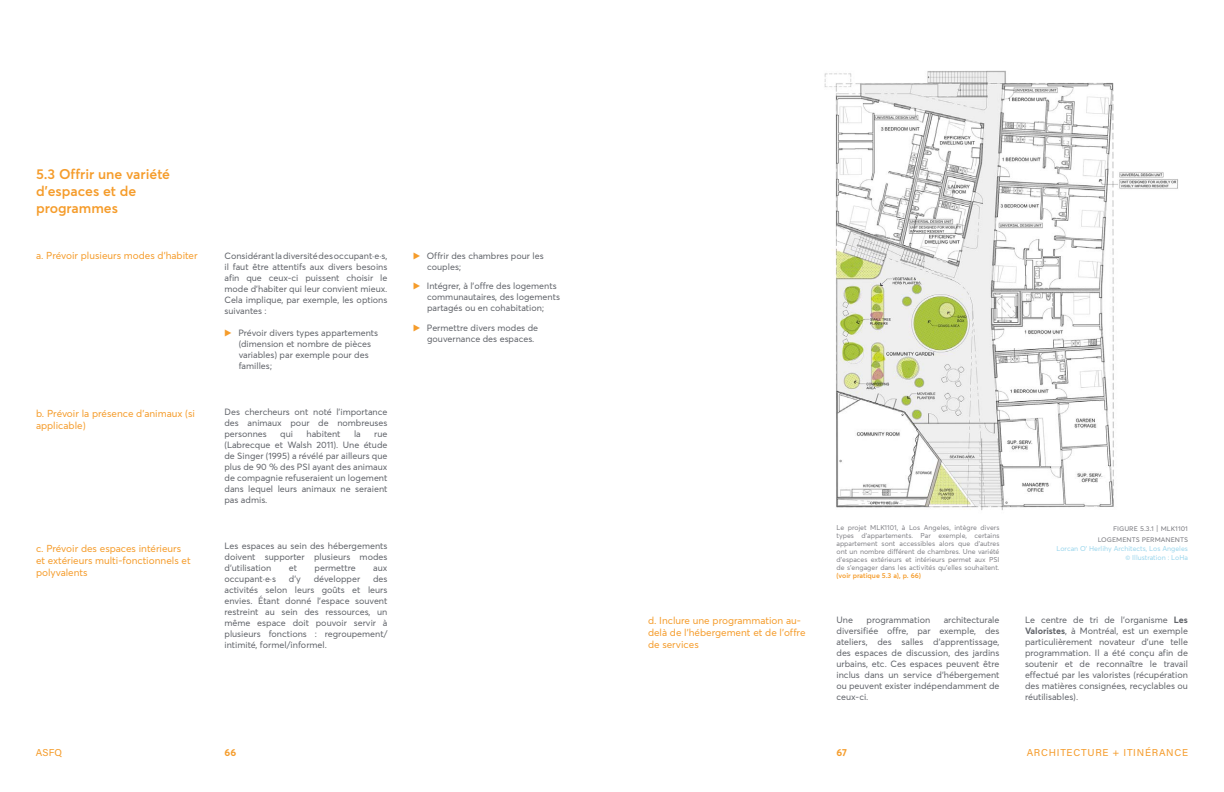
<style>
.page{position:relative;width:1224px;height:792px;background:#fff}
.page>*{position:absolute;margin:0;border:0;box-sizing:border-box;transform-origin:0 0}
.t1{font:600 14px/16.8px "Averta";color:#f59c2b}
.t2{font:10px/12px "Averta";color:#f59c2b}
.t3{font:10px "Acumin Variable Concept";letter-spacing:.075em;color:#f59c2c}
.t4{font:10px "Acumin Variable Concept";color:#f59c2b}
.t5{font:700 10px "Averta";color:#f59c2b}
.t6{font:9px/11px "Averta";color:#606369;text-align:justify}
.t7{font:8px/11px "Averta";color:#838388;text-align:right}
.t8{font:7px/8px "Averta";color:#838388;text-align:justify}
.t9{font:7px/9px "Averta";color:#9ad6ed;text-align:right}
.t10{font:600 7px "Averta";color:#f59c2b}
.s1{font-weight:600;font-size:11px;color:#f59c2b}
.s2{font-weight:700}
</style>
<div class="page">
<img style="left:824px;top:70px;width:354px;height:440px">
<h1 class="t1" style="left:36px;top:166px;width:136px">5.3 Offrir une variété d’espaces et de programmes</h1>
<p class="t2" style="left:36px;top:250px;width:163px">a. Prévoir plusieurs modes d’habiter</p>
<p class="t6" style="left:427px;top:250px;width:118px;text-indent:-14px"><span class="s1">▶</span> Offrir des chambres pour les couples ;</p>
<p class="t6" style="left:427px;top:280px;width:134px;text-align:left;text-indent:-14px"><span class="s1">▶</span> Intégrer, à l’offre des logements communautaires, des logements partagés ou en cohabitation ;</p>
<p class="t6" style="left:427px;top:322px;width:113px;text-indent:-14px"><span class="s1">▶</span> Permettre divers modes de gouvernance des espaces.</p>
<p class="t6" style="left:225px;top:250px;width:165px">Considérant la diversité des occupant·e·s, il faut être attentifs aux divers besoins afin que ceux-ci puissent choisir le mode d’habiter qui leur convient mieux.<br>Cela implique, par exemple, les options suivantes :</p>
<p class="t6" style="left:239px;top:327px;width:141px;text-align:left;text-indent:-14px"><span class="s1">▶</span> Prévoir divers types appartements (dimension et nombre de pièces variables) par exemple pour des familles ;</p>
<p class="t2" style="left:36px;top:408px;width:161px">b. Prévoir la présence d’animaux (si applicable)</p>
<p class="t6" style="left:224px;top:406px;width:165px">Des chercheurs ont noté l’importance des animaux pour de nombreuses personnes</p>
<p class="t6" style="left:280px;top:428px;width:14px">qui</p>
<p class="t6" style="left:307px;top:428px;width:36px">habitent</p>
<p class="t6" style="left:354px;top:428px;width:8px">la</p>
<p class="t6" style="left:224px;top:428px;width:165px;text-indent:150px">rue (Labrecque et Walsh 2011). Une étude de Singer (1995) a révélé par ailleurs que plus de 90 % des PSI ayant des animaux de compagnie refuseraient un logement dans lequel leurs animaux ne seraient pas admis.</p>
<p class="t2" style="left:36px;top:542px;width:156px">c. Prévoir des espaces intérieurs et extérieurs multi-fonctionnels et polyvalents</p>
<p class="t6" style="left:225px;top:540px;width:164px">Les espaces au sein des hébergements doivent supporter plusieurs modes d’utilisation</p>
<p class="t6" style="left:289px;top:562px;width:10px">et</p>
<p class="t6" style="left:315px;top:562px;width:43px">permettre</p>
<p class="t6" style="left:373px;top:562px;width:16px">aux</p>
<p class="t6" style="left:224px;top:573px;width:165px;text-indent:149px">des activités selon leurs goûts et leurs envies. Étant donné l’espace souvent restreint au sein des ressources, un même espace doit pouvoir servir à plusieurs fonctions : regroupement/ intimité, formel/informel.</p>
<p class="t6" style="left:225px;top:573px;width:53px">occupant·e·s</p>
<p class="t6" style="left:289px;top:573px;width:14px">d’y</p>
<p class="t6" style="left:314px;top:573px;width:48px">développer</p>
<p class="t8" style="left:837px;top:524px;width:165px">Le projet MLK1101, à Los Angeles, intègre divers types d’appartements. Par exemple, certains appartement sont accessibles alors que d'autres ont un nombre différent de chambres. Une variété d’espaces extérieurs et intérieurs permet aux PSI de s’engager dans les activités qu’elles souhaitent.</p>
<p class="t10" style="left:837px;top:571px;width:86px">(voir pratique 5.3 a), p. 66)</p>
<p class="t7" style="left:1098px;top:522px;width:92px">FIGURE 5.3.1 | Mlk1101 logements permanents</p>
<p class="t9" style="left:1057px;top:544px;width:133px">Lorcan O’ Herlihy Architects, Los Angeles © Illustration : LoHa</p>
<p class="t6" style="left:837px;top:615px;width:165px;text-indent:107px">architecturale diversifiée offre, par exemple, des ateliers, des salles d’apprentissage, des espaces de discussion, des jardins urbains, etc. Ces espaces peuvent être inclus dans un service d’hébergement ou peuvent exister indépendamment de ceux-ci.</p>
<p class="t6" style="left:1025px;top:615px;width:164px">Le centre de tri de l’organisme <span class="s2">Les Valoristes</span>, à Montréal, est un exemple particulièrement novateur d’une telle programmation. Il a été conçu afin de soutenir et de reconnaître le travail effectué par les valoristes (récupération des matières consignées, recyclables ou réutilisables).</p>
<p class="t2" style="left:648px;top:615px;width:159px">d. Inclure une programmation au&shy;delà de l’hébergement et de l’offre de services</p>
<p class="t6" style="left:837px;top:615px;width:18px">Une</p>
<p class="t6" style="left:867px;top:615px;width:65px">programmation</p>
<p class="t4" style="left:36px;top:746px;width:28px">ASFQ</p>
<p class="t5" style="left:225px;top:746px;width:13px">66</p>
<p class="t5" style="left:837px;top:746px;width:12px">67</p>
<p class="t3" style="left:1027px;top:745px;width:163px">ARCHITECTURE + ITINÉRANCE</p>
</div>
